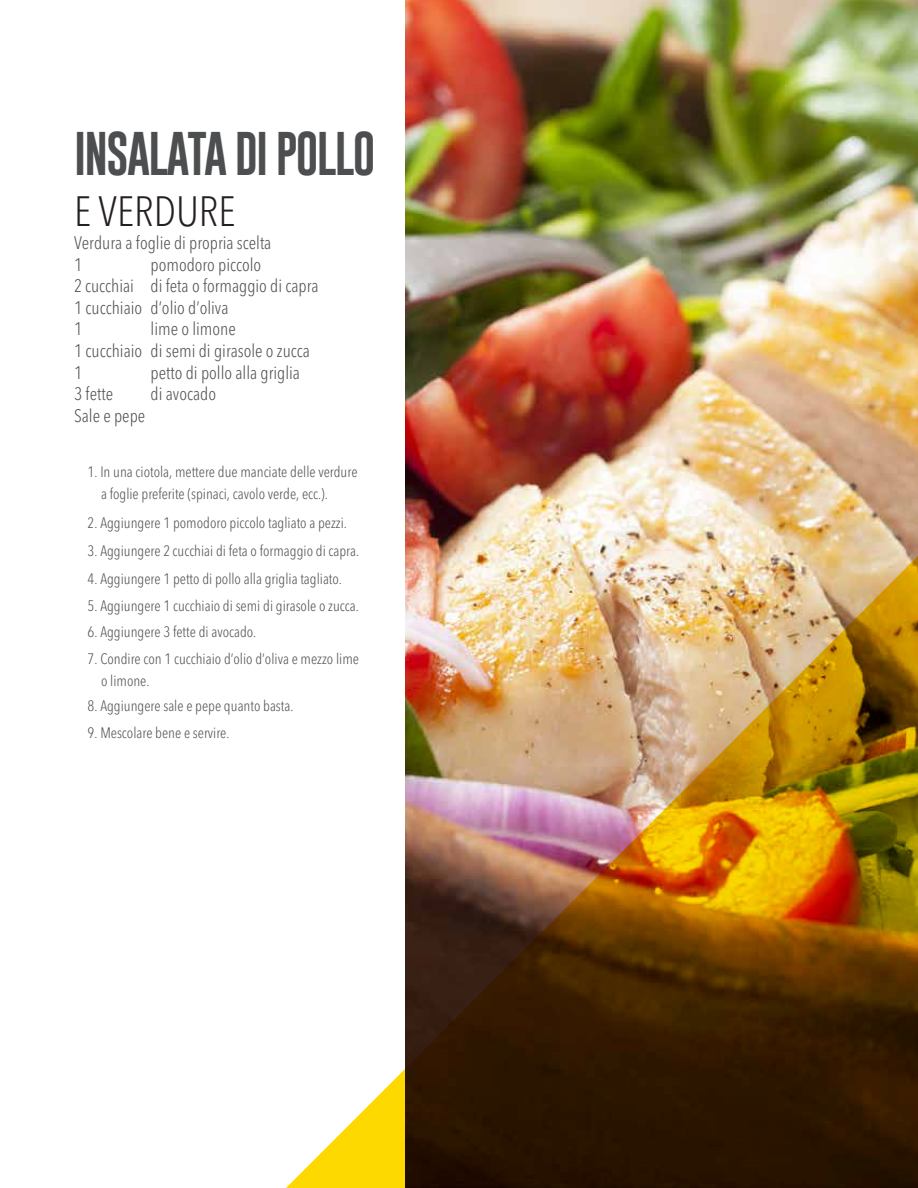
<style>
.page{position:relative;width:918px;height:1188px;background:#fff}
.page>*{position:absolute;margin:0;border:0;box-sizing:border-box;transform-origin:0 0}
.t1{font:45px "Gobold";letter-spacing:-.04em;color:#4c4e50}
.t2{font:300 condensed 42px "Avenir Next LT Pro";color:#241f21}
.t3{font:300 condensed 18px/21.6px "Avenir Next LT Pro";color:#4c4e50}
.t4{font:300 condensed 15px/22.5px "Avenir Next LT Pro";color:#4c4e50}
</style>
<div class="page">
<img style="left:286px;top:0;width:632px;height:1188px">
<h1 class="t1" style="left:74px;top:125px;width:303px">INSALATA DI POLLO</h1>
<h2 class="t2" style="left:74px;top:186px;width:163px">E VERDURE</h2>
<p class="t3" style="left:74px;top:232px;width:199px">Verdura a foglie di propria scelta<br>1</p>
<p class="t3" style="left:74px;top:253px;width:246px;text-indent:76px">pomodoro piccolo<br>2 cucchiai di feta o formaggio di capra<br>1 cucchiaio d’olio d’oliva<br>1</p>
<p class="t3" style="left:74px;top:318px;width:237px;text-indent:76px">lime o limone<br>1 cucchiaio di semi di girasole o zucca<br>1</p>
<p class="t3" style="left:151px;top:361px;width:151px">petto di pollo alla griglia</p>
<p class="t3" style="left:74px;top:383px;width:41px">3 fette</p>
<p class="t3" style="left:151px;top:383px;width:67px">di avocado</p>
<p class="t3" style="left:74px;top:405px;width:73px">Sale e pepe</p>
<p class="t4" style="left:101px;top:460px;width:258px;text-indent:-14px">1. In una ciotola, mettere due manciate delle verdure a foglie preferite (spinaci, cavolo verde, ecc.).</p>
<p class="t4" style="left:88px;top:511px;width:261px">2. Aggiungere 1 pomodoro piccolo tagliato a pezzi.</p>
<p class="t4" style="left:88px;top:539px;width:273px">3. Aggiungere 2 cucchiai di feta o formaggio di capra.</p>
<p class="t4" style="left:88px;top:567px;width:256px">4. Aggiungere 1 petto di pollo alla griglia tagliato.</p>
<p class="t4" style="left:88px;top:595px;width:273px">5. Aggiungere 1 cucchiaio di semi di girasole o zucca.</p>
<p class="t4" style="left:88px;top:621px;width:170px">6. Aggiungere 3 fette di avocado.</p>
<p class="t4" style="left:101px;top:647px;width:259px;text-indent:-14px">7. Condire con 1 cucchiaio d’olio d’oliva e mezzo lime o limone.</p>
<p class="t4" style="left:88px;top:695px;width:207px">8. Aggiungere sale e pepe quanto basta.</p>
<p class="t4" style="left:88px;top:722px;width:144px">9. Mescolare bene e servire.</p>
</div>
